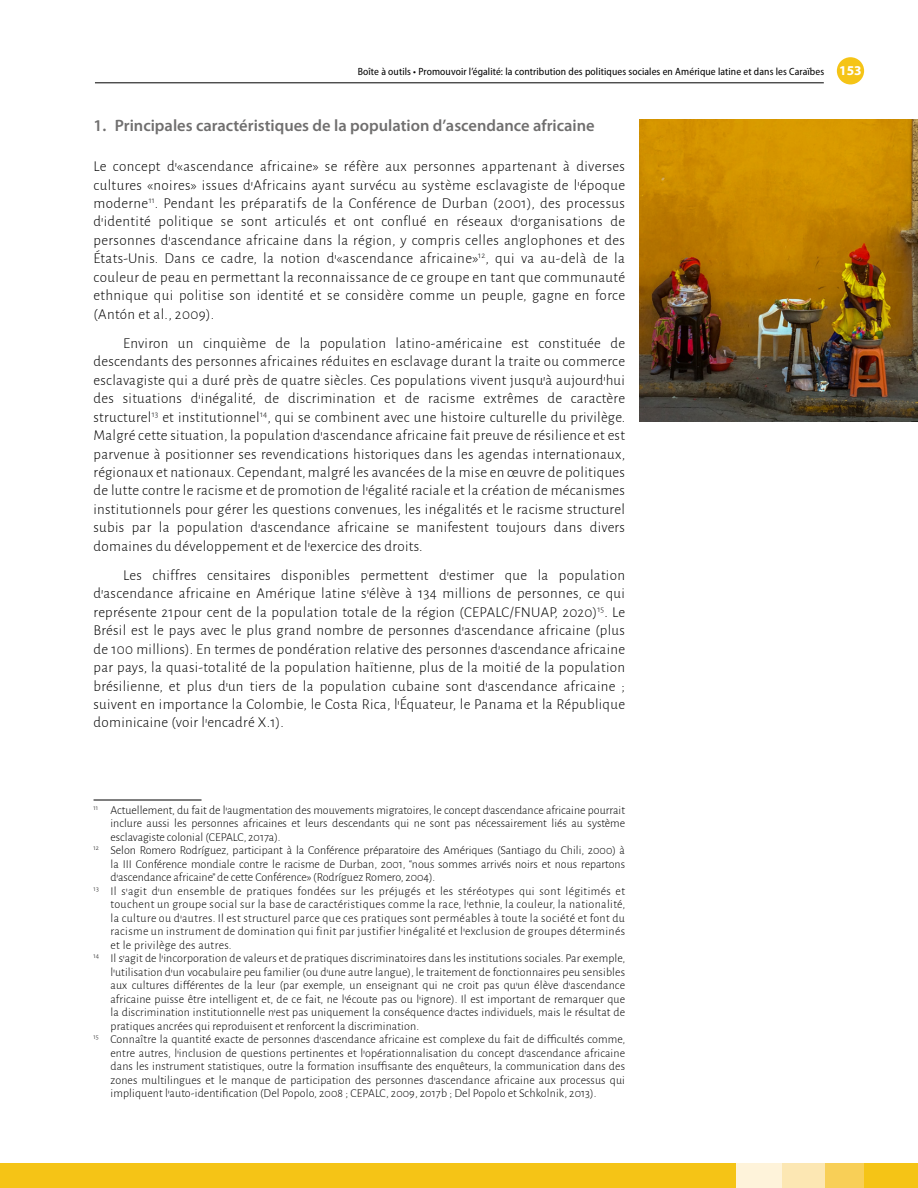
<style>
.page{position:relative;width:918px;height:1188px;background:#fff}
.page>*{position:absolute;margin:0;border:0;box-sizing:border-box;transform-origin:0 0}
.t1{font:600 16.5px "Myriad Pro";color:#706f6f}
.t2{font:300 15px/18.5px "Alegreya Sans";letter-spacing:.02em;color:#000;text-align:justify}
.t3{font:300 12px "Alegreya Sans";letter-spacing:.01em;color:#000}
.t4{font:300 12px "Alegreya Sans";letter-spacing:.03em;color:#000}
.t5{font:semi-condensed 10.5px "Myriad Pro";letter-spacing:.01em;color:#000}
.s1{font-weight:700;font-stretch:normal;font-size:13.5px;color:#fff}
</style>
<div class="page">
<hr style="left:95px;top:82px;width:729px;height:1px;background:#000">
<div style="left:837px;top:57px;width:27px;height:27px;background:#f5c416;border-radius:50%"></div>
<div style="left:0;top:1163px;width:918px;height:25px;background:#f5c416"></div>
<div style="left:818px;top:1163px;width:46px;height:25px;background:#f8cf57"></div>
<div style="left:779px;top:1163px;width:46px;height:25px;background:#fce7b3"></div>
<div style="left:736px;top:1163px;width:46px;height:25px;background:#fef3da"></div>
<img style="left:640px;top:119px;width:278px;height:302px">
<hr style="left:94px;top:800px;width:108px;height:1px;background:#000">
<p class="t5" style="left:358px;top:65px;width:505px">Boîte à outils • Promouvoir l’égalité: la contribution des politiques sociales en Amérique latine et dans les Caraïbes <span class="s1">153</span></p>
<p class="t1" style="left:94px;top:115px;width:503px">1. Principales caractéristiques de la population d’ascendance africaine</p>
<p class="t2" style="left:94px;top:157px;width:533px">Le concept d’«ascendance africaine» se réfère aux personnes appartenant à diverses cultures «noires» issues d’Africains ayant survécu au système esclavagiste de l’époque moderne<sup>11</sup>. Pendant les préparatifs de la Conférence de Durban (2001), des processus d’identité politique se sont articulés et ont conflué en réseaux d’organisations de personnes d’ascendance africaine dans la région, y compris celles anglophones et des États-Unis. Dans ce cadre, la notion d’«ascendance africaine»<sup>12</sup>, qui va au-delà de la couleur de peau en permettant la reconnaissance de ce groupe en tant que communauté ethnique qui politise son identité et se considère comme un peuple, gagne en force (Antón et al., 2009).</p>
<p class="t2" style="left:94px;top:333px;width:533px;text-indent:30px">Environ un cinquième de la population latino-américaine est constituée de descendants des personnes africaines réduites en esclavage durant la traite ou commerce esclavagiste qui a duré près de quatre siècles. Ces populations vivent jusqu’à aujourd’hui des situations d’inégalité, de discrimination et de racisme extrêmes de caractère structurel<sup>13</sup> et institutionnel<sup>14</sup>, qui se combinent avec une histoire culturelle du privilège.<br>Malgré cette situation, la population d’ascendance africaine fait preuve de résilience et est parvenue à positionner ses revendications historiques dans les agendas internationaux, régionaux et nationaux. Cependant, malgré les avancées de la mise en œuvre de politiques de lutte contre le racisme et de promotion de l’égalité raciale et la création de mécanismes institutionnels pour gérer les questions convenues, les inégalités et le racisme structurel subis par la population d’ascendance africaine se manifestent toujours dans divers domaines du développement et de l’exercice des droits.</p>
<p class="t2" style="left:94px;top:565px;width:533px;text-indent:30px">Les chiffres censitaires disponibles permettent d’estimer que la population d’ascendance africaine en Amérique latine s’élève à 134 millions de personnes, ce qui représente 21pour cent de la population totale de la région (CEPALC/FNUAP, 2020)<sup>15</sup>. Le Brésil est le pays avec le plus grand nombre de personnes d’ascendance africaine (plus de 100 millions). En termes de pondération relative des personnes d’ascendance africaine par pays, la quasi-totalité de la population haïtienne, plus de la moitié de la population brésilienne, et plus d’un tiers de la population cubaine sont d’ascendance africaine ; suivent en importance la Colombie, le Costa Rica, l’Équateur, le Panama et la République dominicaine (voir l’encadré X.1).</p>
<p class="t3" style="left:94px;top:802px;width:533px"><sup>11</sup> Actuellement, du fait de l’augmentation des mouvements migratoires, le concept d’ascendance africaine pourrait</p>
<p class="t3" style="left:111px;top:815px;width:516px">inclure aussi les personnes africaines et leurs descendants qui ne sont pas nécessairement liés au système</p>
<p class="t3" style="left:111px;top:829px;width:172px">esclavagiste colonial (CEPALC, 2017a).</p>
<p class="t3" style="left:94px;top:842px;width:533px"><sup>12</sup> Selon Romero Rodríguez, participant à la Conférence préparatoire des Amériques (Santiago du Chili, 2000) à</p>
<p class="t3" style="left:111px;top:856px;width:516px">la III Conférence mondiale contre le racisme de Durban, 2001, “nous sommes arrivés noirs et nous repartons</p>
<p class="t3" style="left:111px;top:869px;width:326px">d’ascendance africaine” de cette Conférence» (Rodríguez Romero, 2004).</p>
<p class="t4" style="left:94px;top:883px;width:533px"><sup>13</sup> Il s’agit d’un ensemble de pratiques fondées sur les préjugés et les stéréotypes qui sont légitimés et</p>
<p class="t4" style="left:111px;top:896px;width:516px">touchent un groupe social sur la base de caractéristiques comme la race, l’ethnie, la couleur, la nationalité,</p>
<p class="t4" style="left:111px;top:910px;width:516px">la culture ou d’autres. Il est structurel parce que ces pratiques sont perméables à toute la société et font du</p>
<p class="t4" style="left:111px;top:923px;width:516px">racisme un instrument de domination qui finit par justifier l’inégalité et l’exclusion de groupes déterminés</p>
<p class="t4" style="left:111px;top:937px;width:123px">et le privilège des autres.</p>
<p class="t3" style="left:94px;top:950px;width:533px"><sup>14</sup> Il s’agit de l’incorporation de valeurs et de pratiques discriminatoires dans les institutions sociales. Par exemple,</p>
<p class="t3" style="left:111px;top:964px;width:516px">l’utilisation d’un vocabulaire peu familier (ou d’une autre langue), le traitement de fonctionnaires peu sensibles</p>
<p class="t3" style="left:111px;top:977px;width:516px">aux cultures différentes de la leur (par exemple, un enseignant qui ne croit pas qu’un élève d’ascendance</p>
<p class="t3" style="left:111px;top:991px;width:516px">africaine puisse être intelligent et, de ce fait, ne l’écoute pas ou l’ignore). Il est important de remarquer que</p>
<p class="t3" style="left:111px;top:1004px;width:516px">la discrimination institutionnelle n’est pas uniquement la conséquence d’actes individuels, mais le résultat de</p>
<p class="t3" style="left:111px;top:1018px;width:310px">pratiques ancrées qui reproduisent et renforcent la discrimination.</p>
<p class="t3" style="left:94px;top:1031px;width:533px"><sup>15</sup> Connaître la quantité exacte de personnes d’ascendance africaine est complexe du fait de difficultés comme,</p>
<p class="t3" style="left:111px;top:1045px;width:516px">entre autres, l’inclusion de questions pertinentes et l’opérationnalisation du concept d’ascendance africaine</p>
<p class="t3" style="left:111px;top:1058px;width:516px">dans les instrument statistiques, outre la formation insuffisante des enquêteurs, la communication dans des</p>
<p class="t3" style="left:111px;top:1072px;width:516px">zones multilingues et le manque de participation des personnes d’ascendance africaine aux processus qui</p>
<p class="t3" style="left:111px;top:1085px;width:488px">impliquent l’auto-identification (Del Popolo, 2008 ; CEPALC, 2009, 2017b ; Del Popolo et Schkolnik, 2013).</p>
</div>
